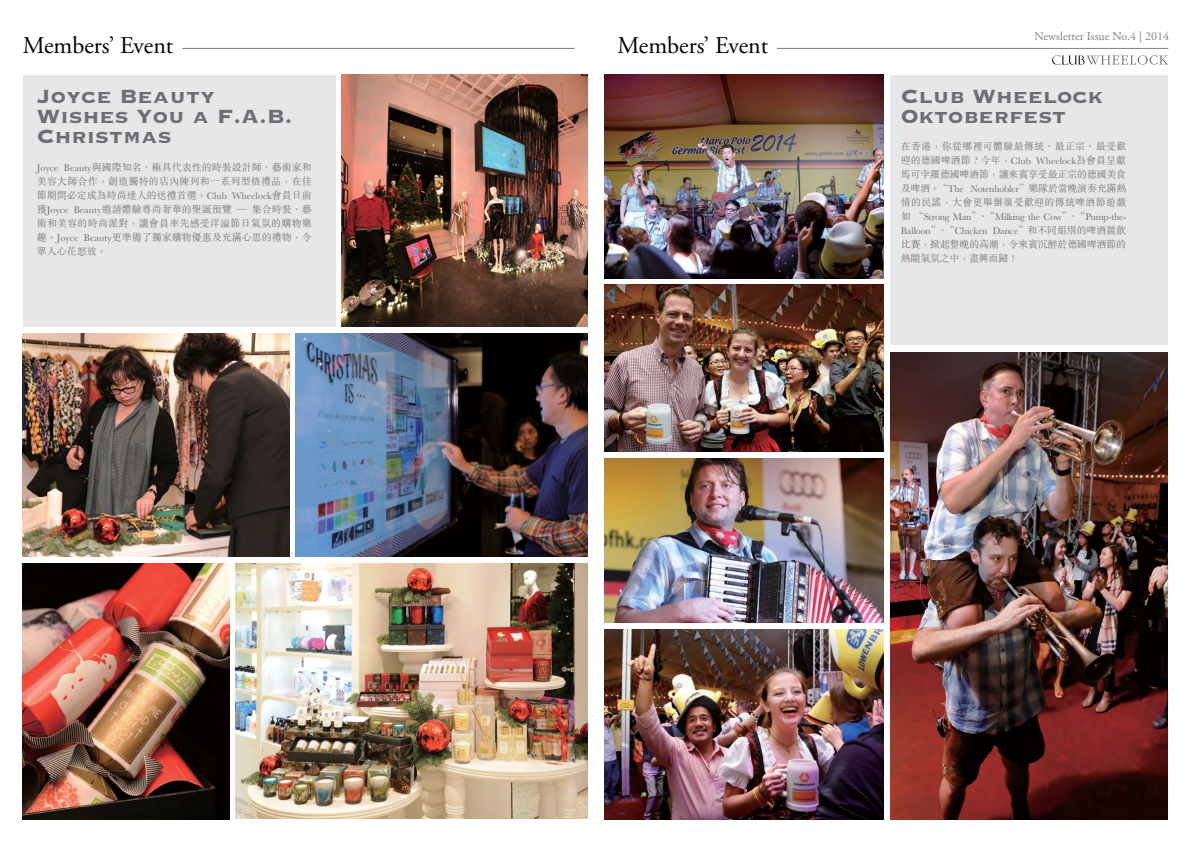
<style>
.page{position:relative;width:1191px;height:842px;background:#fff}
.page>*{position:absolute;margin:0;border:0;box-sizing:border-box;transform-origin:0 0}
.t1{font:700 25px/20px "Copperplate";color:#6d6e71}
.t2{font:24px "Adobe Garamond Pro";color:#000}
.t3{font:12px "Adobe Garamond Pro";color:#808284}
.t4{font:300 10px/14px "M Sung HK";letter-spacing:-.005em;color:#6d6e71;text-align:justify}
</style>
<div class="page">
<div style="left:23px;top:75px;width:312px;height:251px;background:#e6e7e8"></div>
<img style="left:342px;top:75px;width:245px;height:252px">
<img style="left:296px;top:333px;width:291px;height:223px">
<img style="left:23px;top:333px;width:266px;height:223px">
<img style="left:22px;top:563px;width:207px;height:256px">
<img style="left:236px;top:563px;width:351px;height:256px">
<img style="left:605px;top:75px;width:279px;height:203px">
<img style="left:605px;top:629px;width:279px;height:190px">
<img style="left:605px;top:458px;width:279px;height:164px">
<img style="left:605px;top:285px;width:279px;height:166px">
<img style="left:890px;top:352px;width:277px;height:467px">
<div style="left:890px;top:75px;width:278px;height:269px;background:#e6e7e8"></div>
<svg style="left:1052px;top:55px;width:116px;height:10px"></svg>
<hr style="left:777px;top:48px;width:391px;height:1px;background:#808284">
<hr style="left:182px;top:48px;width:392px;height:1px;background:#808284">
<h2 class="t2" style="left:23px;top:31px;width:152px">Members’ Event</h2>
<h1 class="t1" style="left:37px;top:84px;width:257px">Joyce Beauty<br>Wishes You a F.A.B.<br>Christmas</h1>
<p class="t4" style="left:37px;top:160px;width:276px">Joyce Beauty與國際知名、極具代表性的時裝設計師、藝術家和美容大師合作，創造獨特的店內陳列和一系列型格禮品，在佳節期間必定成為時尚達人的送禮首選。Club Wheelock會員日前獲Joyce Beauty邀請體驗尊尚奢華的聖誕預覽 — 集合時裝、藝術和美容的時尚派對，讓會員率先感受洋溢節日氣氛的購物樂趣。Joyce Beauty更準備了獨家購物優惠及充滿心思的禮物，令眾人心花怒放。</p>
<h2 class="t2" style="left:617px;top:31px;width:152px">Members’ Event</h2>
<p class="t3" style="left:1034px;top:29px;width:136px">Newsletter Issue No.4 | 2014</p>
<h1 class="t1" style="left:901px;top:84px;width:204px">Club Wheelock<br>Oktoberfest</h1>
<p class="t4" style="left:901px;top:139px;width:227px">在香港，你從哪裡可體驗最傳統、最正宗、最受歡迎的德國啤酒節？今年，Club Wheelock為會員呈獻馬可孛羅德國啤酒節，讓來賓享受最正宗的德國美食及啤酒。“The Notenhobler”樂隊於當晚演奏充滿熱情的民謠，大會更舉辦廣受歡迎的傳統啤酒節遊戲如 “Strong Man”、“Milking the Cow”、“Pump-the-Balloon”、“Chicken Dance”和不同組別的啤酒競飲比賽，掀起整晚的高潮，令來賓沉醉於德國啤酒節的熱鬧氣氛之中，盡興而歸！</p>
</div>
